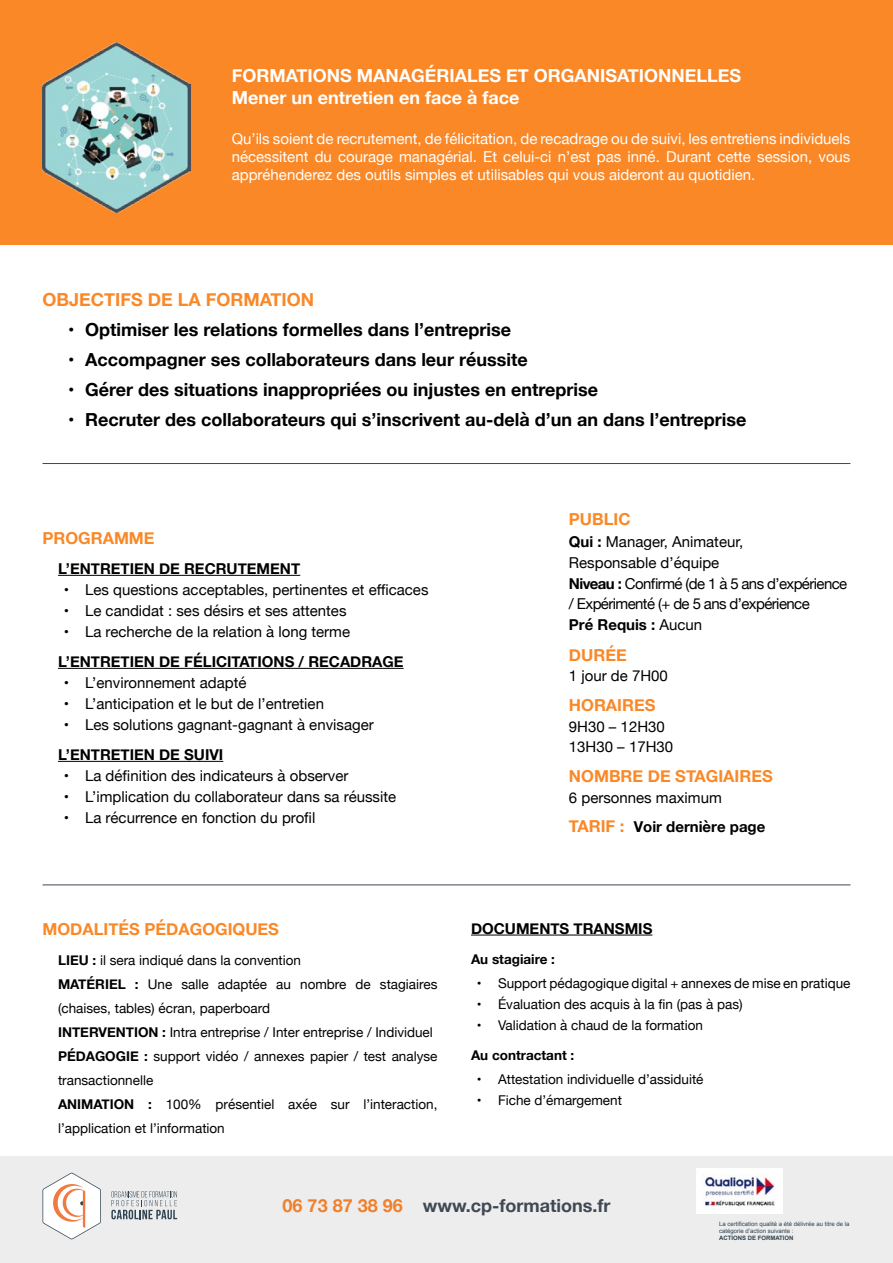
<style>
.page{position:relative;width:893px;height:1263px;background:#fff}
.page>*{position:absolute;margin:0;border:0;box-sizing:border-box;transform-origin:0 0}
.t1{font:700 18px "Helvetica Neue";color:#000}
.t2{font:700 18px/21.6px "Helvetica Neue";color:#fff}
.t3{font:700 18px "Helvetica Neue";color:#404854}
.t4{font:700 18px "Helvetica Neue";color:#fa8827}
.t5{font:700 16.5px "Helvetica Neue";color:#fa8827}
.t6{font:15px/20.7px "Helvetica Neue";color:#000}
.t7{font:15px/18px "Helvetica Neue";color:#fff;text-align:justify}
.t8{font:15px/20.9px "Helvetica Neue";letter-spacing:-.04em;color:#000}
.t9{font:700 15px "Helvetica Neue";color:#000}
.t10{font:13.5px/24px "Helvetica Neue";color:#000}
.t11{font:700 13.5px "Helvetica Neue";color:#000}
.t12{font:6px/7.2px "Arial";color:#2f4351}
.t13{font:700 6px "Arial";color:#2f4351}
.s1{font-weight:700}
.s2{font-weight:700;font-size:16.5px;color:#fa8827}
.s3{color:#f0802c}
</style>
<div class="page">
<div style="left:0;top:0;width:893px;height:244px;background:#fa8827"></div>
<div style="left:0;top:1157px;width:893px;height:106px;background:#ededed"></div>
<img style="left:697px;top:1168px;width:85px;height:46px">
<svg style="left:43px;top:1172px;width:58px;height:67px"></svg>
<svg style="left:111px;top:1191px;width:66px;height:28px"></svg>
<img style="left:43px;top:43px;width:148px;height:170px">
<hr style="left:58px;top:575px;width:242px;height:1px;background:#000">
<hr style="left:58px;top:668px;width:346px;height:1px;background:#000">
<hr style="left:58px;top:761px;width:165px;height:1px;background:#000">
<hr style="left:43px;top:463px;width:807px;height:1px;background:#404854">
<hr style="left:43px;top:884px;width:807px;height:1px;background:#404854">
<hr style="left:471px;top:935px;width:181px;height:1px;background:#000">
<h1 class="t2" style="left:232px;top:66px;width:511px">FORMATIONS MANAGÉRIALES ET ORGANISATIONNELLES<br>Mener un entretien en face à face</h1>
<p class="t7" style="left:232px;top:130px;width:620px">Qu’ils soient de recrutement, de félicitation, de recadrage ou de suivi, les entretiens individuels nécessitent du courage managérial. Et celui-ci n’est pas inné. Durant cette session, vous appréhenderez des outils simples et utilisables qui vous aideront au quotidien.</p>
<h1 class="t4" style="left:43px;top:285px;width:273px">OBJECTIFS DE LA FORMATION</h1>
<h1 class="t1" style="left:68px;top:315px;width:445px">• Optimiser les relations formelles dans l’entreprise</h1>
<h1 class="t1" style="left:68px;top:345px;width:461px">• Accompagner ses collaborateurs dans leur réussite</h1>
<h1 class="t1" style="left:68px;top:375px;width:531px">• Gérer des situations inappropriées ou injustes en entreprise</h1>
<h1 class="t1" style="left:68px;top:405px;width:680px">• Recruter des collaborateurs qui s’inscrivent au-delà d’un an dans l’entreprise</h1>
<p class="t5" style="left:43px;top:525px;width:114px">PROGRAMME</p>
<p class="t9" style="left:58px;top:557px;width:244px">L’ENTRETIEN DE RECRUTEMENT</p>
<p class="t6" style="left:64px;top:580px;width:366px">• Les questions acceptables, pertinentes et efficaces</p>
<p class="t6" style="left:64px;top:601px;width:284px">• Le candidat : ses désirs et ses attentes</p>
<p class="t6" style="left:64px;top:622px;width:288px">• La recherche de la relation à long terme</p>
<p class="t9" style="left:58px;top:650px;width:347px">L’ENTRETIEN DE FÉLICITATIONS / RECADRAGE</p>
<p class="t6" style="left:64px;top:673px;width:184px">• L’environnement adapté</p>
<p class="t6" style="left:64px;top:694px;width:262px">• L’anticipation et le but de l’entretien</p>
<p class="t6" style="left:64px;top:715px;width:311px">• Les solutions gagnant-gagnant à envisager</p>
<p class="t9" style="left:58px;top:743px;width:167px">L’ENTRETIEN DE SUIVI</p>
<p class="t6" style="left:64px;top:766px;width:286px">• La définition des indicateurs à observer</p>
<p class="t6" style="left:64px;top:787px;width:334px">• L’implication du collaborateur dans sa réussite</p>
<p class="t6" style="left:64px;top:808px;width:253px">• La récurrence en fonction du profil</p>
<p class="t5" style="left:43px;top:916px;width:238px">MODALITÉS PÉDAGOGIQUES</p>
<p class="t10" style="left:58px;top:949px;width:381px"><span class="s1">LIEU :</span> il sera indiqué dans la convention<br><span class="s1">MATÉRIEL :</span> Une salle adaptée au nombre de stagiaires (chaises, tables) écran, paperboard<br><span class="s1">INTERVENTION :</span> Intra entreprise / Inter entreprise / Individuel <span class="s1">PÉDAGOGIE :</span> support vidéo / annexes papier / test analyse transactionnelle<br><span class="s1">ANIMATION :</span> 100% présentiel axée sur l’interaction, l’application et l’information</p>
<p class="t5" style="left:569px;top:506px;width:63px">PUBLIC</p>
<p class="t8" style="left:569px;top:532px;width:280px"><span class="s1">Qui :</span> Manager, Animateur,<br>Responsable d’équipe<br><span class="s1">Niveau :</span> Confirmé (de 1 à 5 ans d’expérience / Expérimenté (+ de 5 ans d’expérience<br><span class="s1">Pré Requis :</span> Aucun</p>
<p class="t5" style="left:569px;top:642px;width:59px">DURÉE</p>
<p class="t6" style="left:569px;top:666px;width:100px">1 jour de 7H00</p>
<p class="t5" style="left:569px;top:692px;width:88px">HORAIRES</p>
<p class="t6" style="left:569px;top:717px;width:106px">9H30 – 12H30<br>13H30 – 17H30</p>
<p class="t5" style="left:569px;top:763px;width:205px">NOMBRE DE STAGIAIRES</p>
<p class="t6" style="left:569px;top:783px;width:198px;line-height:29.5px">6 personnes maximum<br><span class="s2">TARIF :</span> <span class="s1">Voir dernière page</span></p>
<p class="t9" style="left:471px;top:916px;width:183px">DOCUMENTS TRANSMIS</p>
<p class="t11" style="left:471px;top:948px;width:85px">Au stagiaire :</p>
<p class="t10" style="left:477px;top:971px;width:375px">• Support pédagogique digital + annexes de mise en pratique</p>
<p class="t10" style="left:477px;top:992px;width:267px">• Évaluation des acquis à la fin (pas à pas)</p>
<p class="t10" style="left:477px;top:1013px;width:228px">• Validation à chaud de la formation</p>
<p class="t11" style="left:471px;top:1044px;width:105px">Au contractant :</p>
<p class="t10" style="left:477px;top:1067px;width:228px">• Attestation individuelle d’assiduité</p>
<p class="t10" style="left:477px;top:1088px;width:147px">• Fiche d’émargement</p>
<h1 class="t3" style="left:283px;top:1192px;width:329px"><span class="s3">06 73 87 38 96</span> www.cp-formations.fr</h1>
<p class="t12" style="left:719px;top:1220px;width:132px">La certification qualité a été délivrée au titre de la catégorie d’action suivante :</p>
<p class="t13" style="left:719px;top:1234px;width:76px">ACTIONS DE FORMATION</p>
</div>
